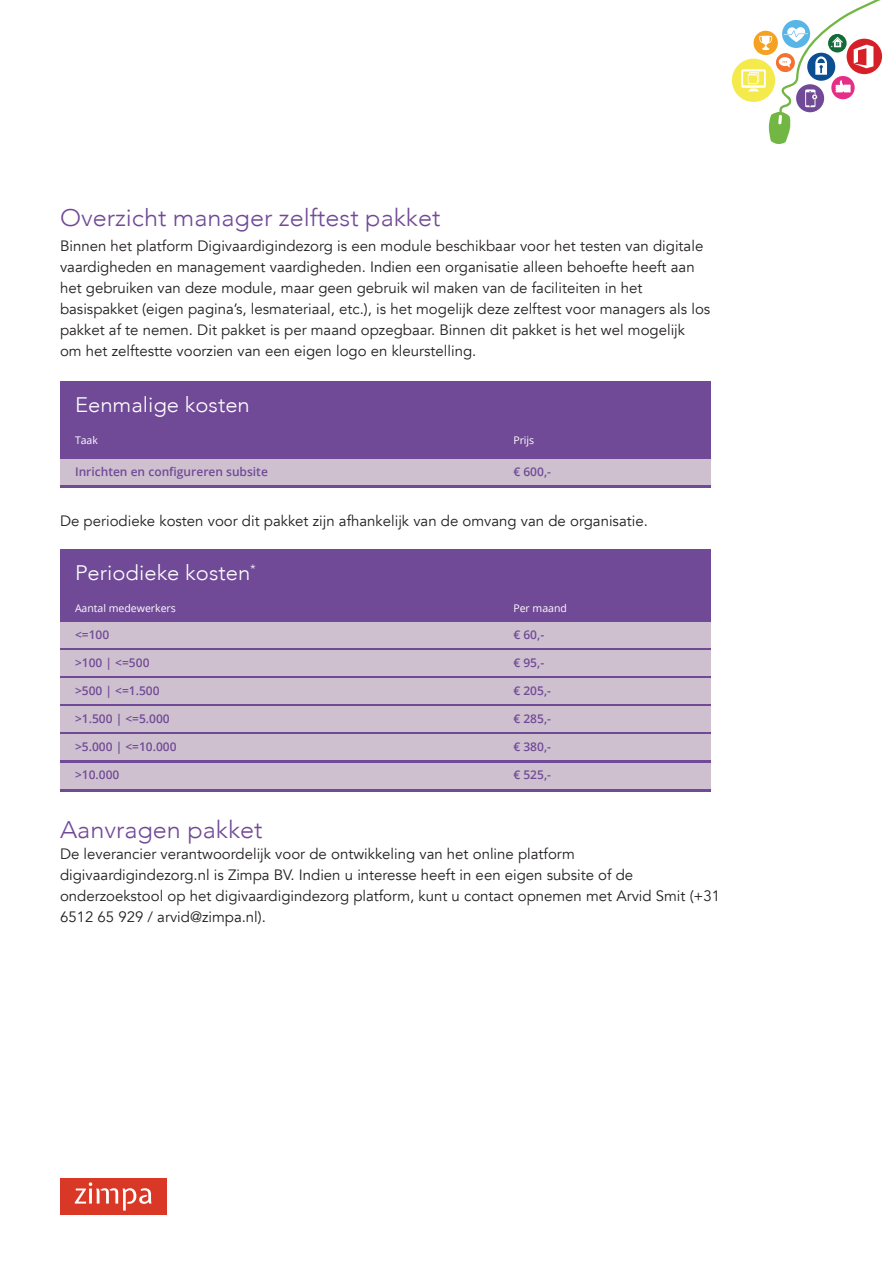
<style>
.page{position:relative;width:893px;height:1263px;background:#fff}
.page>*{position:absolute;margin:0;border:0;box-sizing:border-box;transform-origin:0 0}
.t1{font:300 24px "Avenir";color:#714a97;scale:1.05 1}
.t2{font:300 21px "Avenir";color:#fff;scale:1.05 1}
.t3{font:15px/21px "Avenir";color:#231f20}
.t4{font:600 12px "Open Sans";color:#714a97}
.t5{font:10.5px "Open Sans";color:#fff}
</style>
<div class="page">
<div style="left:60px;top:381px;width:651px;height:107px;background:#714a97"></div>
<div style="left:60px;top:459px;width:651px;height:26px;background:#cec0cf"></div>
<div style="left:732px;top:59px;width:43px;height:43px;background:#f4ea4b;border-radius:50%"></div>
<svg style="left:741px;top:0;width:142px;height:144px"></svg>
<div style="left:60px;top:1178px;width:106px;height:36px;background:#da3826"></div>
<svg style="left:75px;top:1182px;width:76px;height:28px"></svg>
<div style="left:60px;top:549px;width:651px;height:243px;background:#714a97"></div>
<div style="left:60px;top:622px;width:651px;height:26px;background:#cec0cf"></div>
<div style="left:60px;top:650px;width:651px;height:26px;background:#cec0cf"></div>
<div style="left:60px;top:678px;width:651px;height:26px;background:#cec0cf"></div>
<div style="left:60px;top:707px;width:651px;height:25px;background:#cec0cf"></div>
<div style="left:60px;top:735px;width:651px;height:25px;background:#cec0cf"></div>
<div style="left:60px;top:763px;width:651px;height:26px;background:#cec0cf"></div>
<h1 class="t1" style="left:60px;top:203px;width:364px">Overzicht manager zelftest pakket</h1>
<p class="t3" style="left:60px;top:236px;width:652px">Binnen het platform Digivaardigindezorg is een module beschikbaar voor het testen van digitale vaardigheden en management vaardigheden. Indien een organisatie alleen behoefte heeft aan het gebruiken van deze module, maar geen gebruik wil maken van de faciliteiten in het basispakket (eigen pagina’s, lesmateriaal, etc.), is het mogelijk deze zelftest voor managers als los pakket af te nemen. Dit pakket is per maand opzegbaar. Binnen dit pakket is het wel mogelijk om het zelftestte voorzien van een eigen logo en kleurstelling.</p>
<h2 class="t2" style="left:75px;top:392px;width:168px">Eenmalige kosten</h2>
<p class="t5" style="left:75px;top:433px;width:24px">Taak</p>
<p class="t5" style="left:513px;top:433px;width:22px">Prijs</p>
<p class="t4" style="left:75px;top:463px;width:194px">Inrichten en configureren subsite</p>
<p class="t4" style="left:513px;top:463px;width:39px">€ 600,-</p>
<p class="t3" style="left:60px;top:511px;width:589px">De periodieke kosten voor dit pakket zijn afhankelijk van de omvang van de organisatie.</p>
<h2 class="t2" style="left:75px;top:560px;width:174px">Periodieke kosten<sup>*</sup></h2>
<p class="t5" style="left:75px;top:601px;width:102px">Aantal medewerkers</p>
<p class="t4" style="left:75px;top:626px;width:36px">&lt;=100</p>
<p class="t4" style="left:75px;top:654px;width:76px">&gt;100 | &lt;=500</p>
<p class="t4" style="left:75px;top:682px;width:86px">&gt;500 | &lt;=1.500</p>
<p class="t4" style="left:75px;top:710px;width:96px">&gt;1.500 | &lt;=5.000</p>
<p class="t4" style="left:75px;top:738px;width:103px">&gt;5.000 | &lt;=10.000</p>
<p class="t4" style="left:75px;top:767px;width:46px">&gt;10.000</p>
<p class="t5" style="left:513px;top:601px;width:55px">Per maand</p>
<p class="t4" style="left:513px;top:626px;width:32px">€ 60,-</p>
<p class="t4" style="left:513px;top:654px;width:32px">€ 95,-</p>
<p class="t4" style="left:513px;top:682px;width:39px">€ 205,-</p>
<p class="t4" style="left:513px;top:710px;width:39px">€ 285,-</p>
<p class="t4" style="left:513px;top:738px;width:39px">€ 380,-</p>
<p class="t4" style="left:513px;top:767px;width:39px">€ 525,-</p>
<h1 class="t1" style="left:60px;top:815px;width:194px">Aanvragen pakket</h1>
<p class="t3" style="left:60px;top:843px;width:662px">De leverancier verantwoordelijk voor de ontwikkeling van het online platform digivaardigindezorg.nl is Zimpa BV. Indien u interesse heeft in een eigen subsite of de onderzoekstool op het digivaardigindezorg platform, kunt u contact opnemen met Arvid Smit (+31<br>6512 65 929 / arvid@zimpa.nl).</p>
</div>
